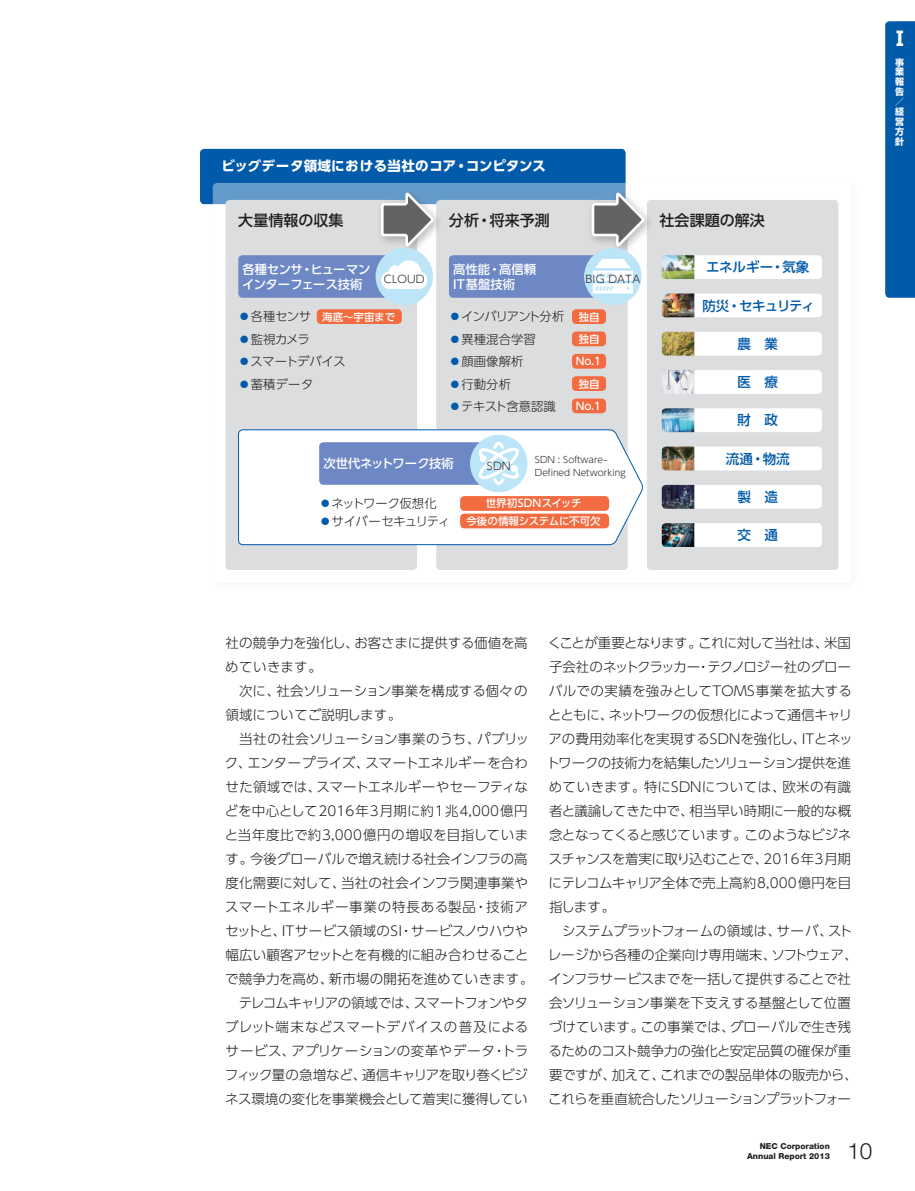
<style>
.page{position:relative;width:915px;height:1191px;background:#fff}
.page>*{position:absolute;margin:0;border:0;box-sizing:border-box;transform-origin:0 0}
.t1{font:300 22.5px "Helvetica Neue";color:#231f20}
.t2{font:700 19.5px "Shin Go Pr 5";color:#fff}
.t3{font:500 15px "UD Shin Go Pro";color:#231f20}
.t4{font:300 13.5px/24px "UD Shin Go Pro";letter-spacing:-.01em;color:#231f20}
.t5{font:300 13.5px "UD Shin Go Pro";letter-spacing:.01em;color:#231f20}
.t6{font:500 13.5px "UD Shin Go Pro";letter-spacing:-.01em;color:#015aaa}
.t7{font:700 13.5px "UD Shin Go Pro";letter-spacing:.01em;color:#fff}
.t8{font:300 13.5px "UD Shin Go Pro";letter-spacing:.035em;color:#231f20}
.t9{font:300 13.5px "UD Shin Go Pro";letter-spacing:-.06em;color:#231f20}
.t10{font:300 13.5px "UD Shin Go Pro";letter-spacing:-.065em;color:#231f20}
.t11{font:300 13.5px "UD Shin Go Pro";letter-spacing:.03em;color:#231f20}
.t12{font:300 13.5px "UD Shin Go Pro";letter-spacing:.06em;color:#231f20}
.t13{font:300 13.5px "UD Shin Go Pro";letter-spacing:.04em;color:#231f20}
.t14{font:500 13.5px "UD Shin Go Pro";letter-spacing:-.08em;color:#015aaa}
.t15{font:300 12.3px/22.5px "UD Shin Go Pro";letter-spacing:-.02em;color:#231f20}
.t16{font:300 12.3px/22.5px "UD Shin Go Pro";letter-spacing:.01em;color:#231f20}
.t17{font:500 12.3px/15px "UD Shin Go Pro";color:#fff}
.t18{font:500 12.3px/15px "UD Shin Go Pro";letter-spacing:-.035em;color:#fff}
.t19{font:500 10.5px/22.4px "UD Shin Go Pro";color:#fff}
.t20{font:300 10.5px "UD Shin Go Pro";letter-spacing:.02em;color:#231f20}
.t21{font:300 9px/12.8px "UD Shin Go Pro";color:#231f20}
.t22{font:700 9px/9.9px "Shin Go Pr 5";color:#fff;text-align:justify}
.t23{font:800 8.25px/9.8px "Helvetica Neue";color:#231f20;text-align:right}
.s1{color:#015aaa}
</style>
<div class="page">
<div style="left:200px;top:149px;width:425px;height:55px;background:#015aaa;border-radius:4px"></div>
<div style="left:207px;top:178px;width:655px;height:416px;background:#231f20;opacity:.1"></div>
<svg style="left:213px;top:183px;width:637px;height:400px"></svg>
<div style="left:225px;top:200px;width:192px;height:370px;background:#dcdddf;border-radius:4px"></div>
<div style="left:436px;top:200px;width:191px;height:370px;background:#dcdddf;border-radius:4px"></div>
<div style="left:238px;top:429px;width:405px;height:116px;background:#fff"></div>
<div style="left:646px;top:200px;width:192px;height:370px;background:#dcdddf;border-radius:4px"></div>
<div style="left:694px;top:255px;width:127px;height:24px;background:#fff"></div>
<img style="left:661px;top:255px;width:33px;height:24px">
<div style="left:694px;top:293px;width:127px;height:24px;background:#fff"></div>
<img style="left:661px;top:293px;width:33px;height:24px">
<div style="left:694px;top:332px;width:127px;height:23px;background:#fff"></div>
<img style="left:661px;top:332px;width:33px;height:23px">
<div style="left:694px;top:370px;width:127px;height:24px;background:#fff"></div>
<img style="left:662px;top:370px;width:32px;height:24px">
<div style="left:694px;top:408px;width:127px;height:24px;background:#fff"></div>
<img style="left:661px;top:408px;width:33px;height:24px">
<div style="left:694px;top:446px;width:127px;height:24px;background:#fff"></div>
<img style="left:661px;top:446px;width:33px;height:24px">
<div style="left:694px;top:485px;width:127px;height:24px;background:#fff"></div>
<img style="left:661px;top:485px;width:33px;height:24px">
<div style="left:694px;top:523px;width:127px;height:24px;background:#fff"></div>
<img style="left:661px;top:523px;width:33px;height:24px">
<div style="left:238px;top:255px;width:162px;height:43px;background:#6d88c5;border-radius:4px"></div>
<div style="left:449px;top:255px;width:161px;height:43px;background:#6d88c5;border-radius:4px"></div>
<div style="left:571px;top:309px;width:34px;height:15px;background:#f26b41;border-radius:4px"></div>
<div style="left:571px;top:331px;width:34px;height:15px;background:#f26b41;border-radius:4px"></div>
<div style="left:571px;top:354px;width:34px;height:15px;background:#f26b41;border-radius:4px"></div>
<div style="left:571px;top:376px;width:34px;height:15px;background:#f26b41;border-radius:4px"></div>
<div style="left:571px;top:398px;width:34px;height:15px;background:#f26b41;border-radius:4px"></div>
<div style="left:316px;top:309px;width:85px;height:15px;background:#f26b41;border-radius:4px"></div>
<div style="left:375px;top:188px;width:69px;height:69px;background:#231f20;opacity:.3"></div>
<svg style="left:379px;top:192px;width:56px;height:55px"></svg>
<div style="left:586px;top:188px;width:68px;height:69px;background:#231f20;opacity:.3"></div>
<svg style="left:590px;top:192px;width:56px;height:55px"></svg>
<div style="left:375px;top:248px;width:58px;height:57px;background:#bce5f7;border-radius:50%"></div>
<svg style="left:381px;top:256px;width:46px;height:33px"></svg>
<div style="left:584px;top:248px;width:57px;height:57px;background:#bce5f7;border-radius:50%"></div>
<svg style="left:592px;top:259px;width:40px;height:34px"></svg>
<div style="left:319px;top:442px;width:167px;height:43px;background:#6d88c5;border-radius:4px"></div>
<div style="left:470px;top:435px;width:57px;height:57px;background:#bce5f7;border-radius:50%"></div>
<svg style="left:478px;top:442px;width:41px;height:43px"></svg>
<div style="left:460px;top:496px;width:149px;height:15px;background:#f26b41;border-radius:4px"></div>
<div style="left:460px;top:513px;width:149px;height:15px;background:#f26b41;border-radius:4px"></div>
<div style="left:885px;top:21px;width:29px;height:277px;background:#015aaa"></div>
<p class="t7" style="left:221px;top:155px;width:326px">ビッグデータ領域における当社のコア・コンピタンス</p>
<p class="t3" style="left:238px;top:208px;width:107px">大量情報の収集</p>
<p class="t3" style="left:449px;top:208px;width:102px">分析・将来予測</p>
<p class="t3" style="left:659px;top:208px;width:107px">社会課題の解決</p>
<p class="t18" style="left:242px;top:261px;width:130px">各種センサ・ヒューマンインターフェース技術</p>
<p class="t17" style="left:453px;top:261px;width:84px">高性能・高信頼<br>IT基盤技術</p>
<p class="t20" style="left:384px;top:271px;width:42px">CLOUD</p>
<p class="t20" style="left:585px;top:271px;width:56px">BIG DATA</p>
<p class="t15" style="left:238px;top:305px;width:109px"><span class="s1">◦</span>各種センサ<br><span class="s1">◦</span>監視カメラ<br><span class="s1">◦</span>スマートデバイス<span class="s1">◦</span>蓄積データ</p>
<p class="t16" style="left:449px;top:305px;width:117px"><span class="s1">◦</span>インバリアント分析<span class="s1">◦</span>異種混合学習<br><span class="s1">◦</span>顔画像解析<br><span class="s1">◦</span>行動分析<br><span class="s1">◦</span>テキスト含意認識</p>
<p class="t19" style="left:322px;top:305px;width:75px">海底〜宇宙まで</p>
<p class="t19" style="left:575px;top:305px;width:27px">独自独自<br>No.1独自<br>No.1</p>
<p class="t21" style="left:534px;top:453px;width:92px">SDN : Software–<br>Defined Networking</p>
<p class="t17" style="left:323px;top:455px;width:132px">次世代ネットワーク技術</p>
<p class="t20" style="left:486px;top:458px;width:25px">SDN</p>
<p class="t15" style="left:319px;top:494px;width:132px;line-height:18px"><span class="s1">◦</span>ネットワーク仮想化<span class="s1">◦</span>サイバーセキュリティ</p>
<p class="t19" style="left:466px;top:494px;width:136px;line-height:17.5px;text-align:center">世界初SDNスイッチ<br>今後の情報システムに不可欠</p>
<p class="t6" style="left:705px;top:256px;width:105px">エネルギー・気象</p>
<p class="t14" style="left:702px;top:294px;width:114px">防災・セキュリティ</p>
<p class="t6" style="left:737px;top:333px;width:42px">農　業</p>
<p class="t6" style="left:737px;top:371px;width:42px">医　療</p>
<p class="t6" style="left:737px;top:409px;width:42px">財　政</p>
<p class="t6" style="left:725px;top:447px;width:65px">流通・物流</p>
<p class="t6" style="left:737px;top:486px;width:42px">製　造</p>
<p class="t6" style="left:737px;top:524px;width:42px">交　通</p>
<h2 class="t2" style="left:889px;top:24px;width:15px">Ⅰ</h2>
<p class="t22" style="left:894px;top:57px;width:10px">事業報告／経営方針</p>
<p class="t4" style="left:225px;top:630px;width:304px">社の競争力を強化し、お客さまに提供する価値を高めていきます。</p>
<p class="t4" style="left:225px;top:678px;width:303px;text-indent:14px">次に、社会ソリューション事業を構成する個々の領域についてご説明します。</p>
<p class="t4" style="left:239px;top:726px;width:291px">当社の社会ソリューション事業のうち、パブリッ</p>
<p class="t4" style="left:224px;top:750px;width:304px">ク、エンタープライズ、スマートエネルギーを合わ</p>
<p class="t4" style="left:225px;top:774px;width:304px">せた領域では、スマートエネルギーやセーフティな</p>
<p class="t5" style="left:225px;top:799px;width:304px">どを中心として2016年3月期に約1兆4,000億円</p>
<p class="t8" style="left:225px;top:823px;width:305px">と当年度比で約3,000億円の増収を目指していま</p>
<p class="t4" style="left:225px;top:846px;width:304px">す。今後グローバルで増え続ける社会インフラの高</p>
<p class="t4" style="left:225px;top:870px;width:304px">度化需要に対して、当社の社会インフラ関連事業や</p>
<p class="t12" style="left:225px;top:895px;width:304px">スマートエネルギー事業の特長ある製品・技術ア</p>
<p class="t4" style="left:225px;top:918px;width:304px">セットと、ITサービス領域のSI・サービスノウハウや</p>
<p class="t4" style="left:225px;top:942px;width:304px">幅広い顧客アセットとを有機的に組み合わせること</p>
<p class="t5" style="left:225px;top:967px;width:310px">で競争力を高め、新市場の開拓を進めていきます。</p>
<p class="t10" style="left:238px;top:991px;width:291px">テレコムキャリアの領域では、スマートフォンやタ</p>
<p class="t13" style="left:225px;top:1015px;width:304px">ブレット端末などスマートデバイスの普及による</p>
<p class="t11" style="left:225px;top:1039px;width:304px">サービス、アプリケーションの変革やデータ・トラ</p>
<p class="t9" style="left:225px;top:1063px;width:304px">フィック量の急増など、通信キャリアを取り巻くビジ</p>
<p class="t4" style="left:225px;top:1086px;width:304px">ネス環境の変化を事業機会として着実に獲得してい</p>
<p class="t4" style="left:546px;top:630px;width:307px;text-align:justify">くことが重要となります。これに対して当社は、米国子会社のネットクラッカー・テクノロジー社のグローバルでの実績を強みとしてTOMS事業を拡大するとともに、ネットワークの仮想化によって通信キャリアの費用効率化を実現するSDNを強化し、ITとネットワークの技術力を結集したソリューション提供を進めていきます。特にSDNについては、欧米の有識者と議論してきた中で、相当早い時期に一般的な概念となってくると感じています。このようなビジネスチャンスを着実に取り込むことで、2016年3月期にテレコムキャリア全体で売上高約8,000億円を目指します。</p>
<p class="t4" style="left:547px;top:918px;width:311px;text-indent:14px">システムプラットフォームの領域は、サーバ、ストレージから各種の企業向け専用端末、ソフトウェア、インフラサービスまでを一括して提供することで社会ソリューション事業を下支えする基盤として位置づけています。この事業では、グローバルで生き残るためのコスト競争力の強化と安定品質の確保が重要ですが、加えて、これまでの製品単体の販売から、これらを垂直統合したソリューションプラットフォー</p>
<p class="t23" style="left:746px;top:1141px;width:84px">NEC Corporation<br>Annual Report 2013</p>
<h1 class="t1" style="left:847px;top:1137px;width:27px">10</h1>
</div>
